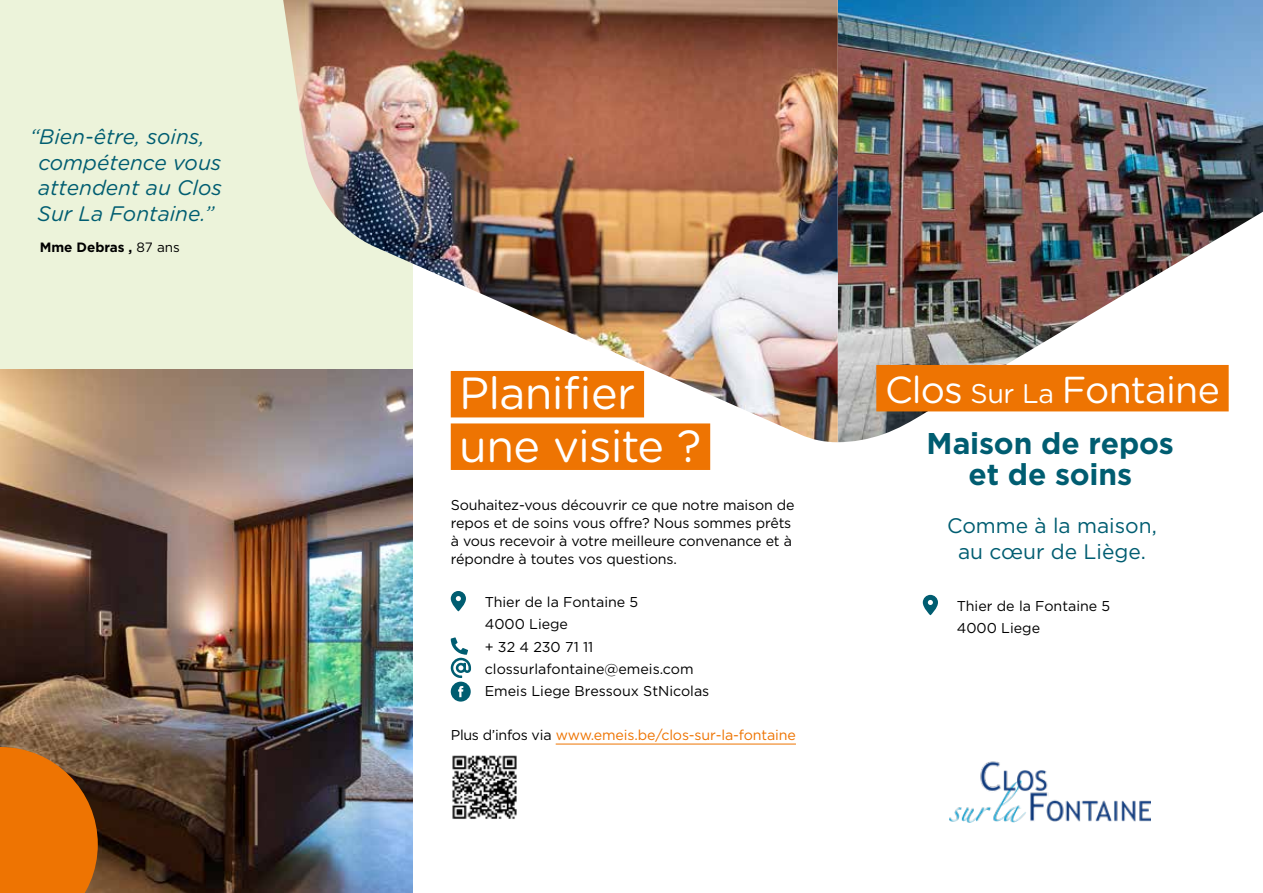
<style>
.page{position:relative;width:1263px;height:893px;background:#fff}
.page>*{position:absolute;margin:0;border:0;box-sizing:border-box;transform-origin:0 0}
.t1{font:45px "Gotham Rounded";letter-spacing:-.015em;color:#fff}
.t2{font:37.5px "Gotham Rounded";letter-spacing:-.02em;color:#fff}
.t3{font:700 30px/31.5px "Gotham";letter-spacing:-.005em;color:#005d71;text-align:center}
.t4{font:italic 21px/25.5px "Gotham Rounded";color:#005d71}
.t5{font:21px/25.5px "Gotham";color:#005d71;text-align:center}
.t6{font:14.25px/22.2px "Gotham";letter-spacing:-.01em;color:#000}
.t7{font:14.25px "Gotham";letter-spacing:-.01em;color:#ee7402}
.t8{font:700 13.5px "Gotham";color:#000}
.s1{font-weight:400}
.s2{font-size:27px}
.s3{color:#000}
</style>
<div class="page">
<div style="left:0;top:0;width:412px;height:893px;background:#ecf3da"></div>
<img style="left:452px;top:755px;width:65px;height:64px">
<img style="left:950px;top:761px;width:201px;height:61px">
<img style="left:283px;top:0;width:980px;height:442px">
<div style="left:876px;top:365px;width:353px;height:46px;background:#ee7402"></div>
<div style="left:451px;top:371px;width:193px;height:46px;background:#ee7402"></div>
<div style="left:451px;top:423px;width:259px;height:47px;background:#ee7402"></div>
<hr style="left:556px;top:744px;width:240px;height:1px;background:#ee7402">
<svg style="left:451px;top:591px;width:15px;height:20px"></svg>
<svg style="left:451px;top:637px;width:20px;height:65px"></svg>
<img style="left:0;top:370px;width:412px;height:523px">
<svg style="left:0;top:747px;width:98px;height:146px"></svg>
<svg style="left:923px;top:595px;width:15px;height:20px"></svg>
<h3 class="t4" style="left:38px;top:123px;width:186px;text-indent:-8px">“Bien-être, soins, compétence vous attendent au Clos<br>Sur La Fontaine.”</h3>
<p class="t8" style="left:40px;top:238px;width:142px">Mme Debras , <span class="s1">87 ans</span></p>
<h1 class="t1" style="left:459px;top:362px;width:178px">Planifier</h1>
<h2 class="t2" style="left:885px;top:364px;width:336px">Clos <span class="s2">Sur La</span> Fontaine</h2>
<h1 class="t1" style="left:459px;top:415px;width:244px">une visite ?</h1>
<p class="t6" style="left:451px;top:495px;width:345px;line-height:18px">Souhaitez-vous découvrir ce que notre maison de repos et de soins vous offre? Nous sommes prêts à vous recevoir à votre meilleure convenance et à répondre à toutes vos questions.</p>
<p class="t6" style="left:485px;top:591px;width:226px">Thier de la Fontaine 5<br>4000 Liege<br>+ 32 4 230 71 11 clossurlafontaine@emeis.com<br>Emeis Liege Bressoux StNicolas</p>
<p class="t7" style="left:451px;top:725px;width:347px"><span class="s3">Plus d’infos via</span> www.emeis.be/clos-sur-la-fontaine</p>
<h3 class="t3" style="left:926px;top:427px;width:249px">Maison de repos et de soins</h3>
<h3 class="t5" style="left:947px;top:513px;width:211px">Comme à la maison, au cœur de Liège.</h3>
<p class="t6" style="left:957px;top:594px;width:155px">Thier de la Fontaine 5<br>4000 Liege</p>
</div>
